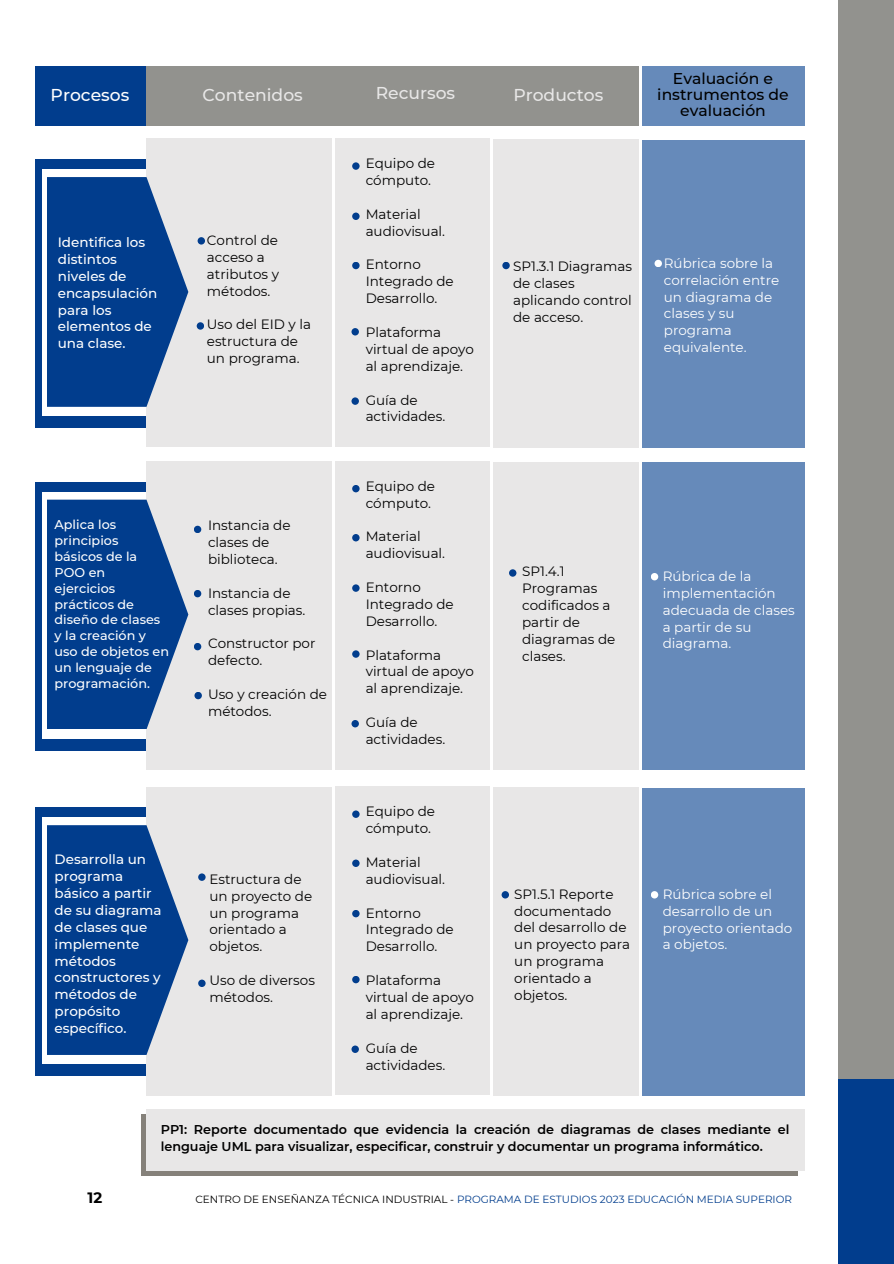
<style>
.page{position:relative;width:894px;height:1264px;background:#fff}
.page>*{position:absolute;margin:0;border:0;box-sizing:border-box;transform-origin:0 0}
.t1{font:500 17.1px "Montserrat";color:#e8e7e7}
.t2{font:500 17.1px "Montserrat";color:#fff}
.t3{font:500 15.6px/15.8px "Montserrat";color:#000;text-align:center}
.t4{font:700 15px "Montserrat";color:#000}
.t5{font:13.5px/16.8px "Montserrat";color:#000}
.t6{font:500 13.5px/16.8px "Montserrat";color:#fff}
.t7{font:13.5px/16.8px "Montserrat";color:#fff}
.t8{font:600 12.75px/17px "Montserrat";color:#000}
.t9{font:500 12.75px/15.9px "Montserrat";color:#fff}
.t10{font:10.5px "Montserrat";color:#013d8d}
.s1{color:#000}
</style>
<div class="page">
<div style="left:838px;top:0;width:55px;height:1092px;background:#92928e"></div>
<div style="left:838px;top:1078px;width:55px;height:185px;background:#013d8d"></div>
<div style="left:36px;top:160px;width:110px;height:268px;background:#013d8d"></div>
<div style="left:42px;top:170px;width:582px;height:246px;background:#fff"></div>
<div style="left:146px;top:139px;width:185px;height:308px;background:#e8e7e7"></div>
<div style="left:335px;top:139px;width:154px;height:308px;background:#e8e7e7"></div>
<div style="left:493px;top:139px;width:145px;height:308px;background:#e8e7e7"></div>
<svg style="left:47px;top:177px;width:141px;height:230px;background:#22559a"></svg>
<div style="left:352px;top:162px;width:7px;height:8px;background:#013d8d;border-radius:50%"></div>
<div style="left:352px;top:212px;width:7px;height:8px;background:#013d8d;border-radius:50%"></div>
<div style="left:352px;top:262px;width:7px;height:7px;background:#013d8d;border-radius:50%"></div>
<div style="left:502px;top:262px;width:7px;height:7px;background:#013d8d;border-radius:50%"></div>
<div style="left:641px;top:140px;width:163px;height:307px;background:#668aba"></div>
<div style="left:654px;top:260px;width:7px;height:7px;background:#fff;border-radius:50%"></div>
<div style="left:351px;top:328px;width:8px;height:7px;background:#013d8d;border-radius:50%"></div>
<div style="left:197px;top:237px;width:8px;height:7px;background:#013d8d;border-radius:50%"></div>
<div style="left:197px;top:322px;width:7px;height:8px;background:#013d8d;border-radius:50%"></div>
<div style="left:351px;top:397px;width:8px;height:8px;background:#013d8d;border-radius:50%"></div>
<div style="left:36px;top:482px;width:110px;height:268px;background:#013d8d"></div>
<div style="left:42px;top:492px;width:582px;height:246px;background:#fff"></div>
<div style="left:146px;top:461px;width:185px;height:309px;background:#e8e7e7"></div>
<div style="left:335px;top:461px;width:154px;height:309px;background:#e8e7e7"></div>
<div style="left:493px;top:462px;width:145px;height:308px;background:#e8e7e7"></div>
<svg style="left:47px;top:499px;width:141px;height:230px;background:#23569a"></svg>
<div style="left:352px;top:485px;width:7px;height:7px;background:#013d8d;border-radius:50%"></div>
<div style="left:352px;top:534px;width:7px;height:7px;background:#013d8d;border-radius:50%"></div>
<div style="left:352px;top:584px;width:7px;height:8px;background:#013d8d;border-radius:50%"></div>
<div style="left:509px;top:569px;width:7px;height:7px;background:#013d8d;border-radius:50%"></div>
<div style="left:641px;top:463px;width:163px;height:307px;background:#668aba"></div>
<div style="left:650px;top:573px;width:8px;height:7px;background:#fff;border-radius:50%"></div>
<div style="left:352px;top:650px;width:7px;height:7px;background:#013d8d;border-radius:50%"></div>
<div style="left:194px;top:525px;width:7px;height:8px;background:#013d8d;border-radius:50%"></div>
<div style="left:194px;top:590px;width:7px;height:7px;background:#013d8d;border-radius:50%"></div>
<div style="left:194px;top:643px;width:7px;height:7px;background:#013d8d;border-radius:50%"></div>
<div style="left:351px;top:720px;width:8px;height:7px;background:#013d8d;border-radius:50%"></div>
<div style="left:36px;top:807px;width:110px;height:268px;background:#013d8d"></div>
<div style="left:42px;top:818px;width:582px;height:246px;background:#fff"></div>
<div style="left:146px;top:786px;width:185px;height:309px;background:#e8e7e7"></div>
<div style="left:335px;top:786px;width:154px;height:309px;background:#e8e7e7"></div>
<div style="left:493px;top:787px;width:145px;height:308px;background:#e8e7e7"></div>
<svg style="left:47px;top:825px;width:141px;height:229px;background:#22559a"></svg>
<div style="left:352px;top:810px;width:7px;height:8px;background:#013d8d;border-radius:50%"></div>
<div style="left:352px;top:859px;width:7px;height:8px;background:#013d8d;border-radius:50%"></div>
<div style="left:352px;top:909px;width:7px;height:8px;background:#013d8d;border-radius:50%"></div>
<div style="left:501px;top:891px;width:8px;height:7px;background:#013d8d;border-radius:50%"></div>
<div style="left:641px;top:788px;width:163px;height:307px;background:#668aba"></div>
<div style="left:650px;top:891px;width:8px;height:7px;background:#fff;border-radius:50%"></div>
<div style="left:352px;top:975px;width:7px;height:8px;background:#013d8d;border-radius:50%"></div>
<div style="left:198px;top:873px;width:7px;height:7px;background:#013d8d;border-radius:50%"></div>
<div style="left:198px;top:979px;width:7px;height:8px;background:#013d8d;border-radius:50%"></div>
<div style="left:351px;top:1045px;width:8px;height:7px;background:#013d8d;border-radius:50%"></div>
<div style="left:194px;top:692px;width:8px;height:7px;background:#013d8d;border-radius:50%"></div>
<svg style="left:141px;top:1114px;width:656px;height:61px;background:#97938d"></svg>
<div style="left:146px;top:1108px;width:658px;height:62px;background:#e8e7e7"></div>
<div style="left:36px;top:66px;width:602px;height:59px;background:#92928e"></div>
<div style="left:36px;top:66px;width:110px;height:59px;background:#013d8d"></div>
<div style="left:641px;top:66px;width:163px;height:59px;background:#668aba"></div>
<h2 class="t2" style="left:51px;top:85px;width:80px">Procesos</h2>
<h3 class="t1" style="left:202px;top:85px;width:102px">Contenidos</h3>
<h2 class="t1" style="left:375px;top:82px;width:81px">Recursos</h2>
<p class="t1" style="left:513px;top:85px;width:91px">Productos</p>
<p class="t3" style="left:657px;top:71px;width:133px">Evaluación e instrumentos de evaluación</p>
<h1 class="t6" style="left:58px;top:234px;width:101px">Identifica los distintos niveles de encapsulación para los elementos de una clase.</h1>
<h1 class="t5" style="left:207px;top:232px;width:74px">Control de acceso a atributos y métodos.</h1>
<h1 class="t5" style="left:207px;top:316px;width:106px">Uso del EID y la estructura de un programa.</h1>
<h3 class="t9" style="left:55px;top:516px;width:116px">Aplica los principios básicos de la<br>POO en<br>ejercicios prácticos de diseño de clases y la creación y uso de objetos en un lenguaje de programación.</h3>
<h2 class="t5" style="left:208px;top:517px;width:84px">Instancia de clases de biblioteca.</h2>
<h3 class="t5" style="left:208px;top:584px;width:99px">Instancia de clases propias.</h3>
<h3 class="t5" style="left:208px;top:635px;width:109px">Constructor por defecto.</h3>
<h3 class="t5" style="left:208px;top:686px;width:120px">Uso y creación de métodos.</h3>
<h3 class="t6" style="left:55px;top:851px;width:108px">Desarrolla un programa básico a partir de su diagrama de clases que implemente métodos constructores y métodos de propósito específico.</h3>
<h2 class="t5" style="left:209px;top:870px;width:104px">Estructura de un proyecto de un programa orientado a objetos.</h2>
<h3 class="t5" style="left:209px;top:971px;width:107px">Uso de diversos métodos.</h3>
<h3 class="t5" style="left:365px;top:155px;width:71px">Equipo de cómputo.</h3>
<h3 class="t5" style="left:365px;top:205px;width:81px">Material audiovisual.</h3>
<h3 class="t5" style="left:365px;top:256px;width:89px">Entorno<br>Integrado de<br>Desarrollo.</h3>
<h3 class="t5" style="left:365px;top:324px;width:110px">Plataforma virtual de apoyo al aprendizaje.</h3>
<h3 class="t5" style="left:365px;top:391px;width:81px">Guía de actividades.</h3>
<h3 class="t5" style="left:365px;top:477px;width:71px">Equipo de cómputo.</h3>
<h3 class="t5" style="left:365px;top:528px;width:81px">Material audiovisual.</h3>
<h3 class="t5" style="left:365px;top:579px;width:89px">Entorno<br>Integrado de<br>Desarrollo.</h3>
<h3 class="t5" style="left:365px;top:646px;width:110px">Plataforma virtual de apoyo al aprendizaje.</h3>
<h3 class="t5" style="left:365px;top:714px;width:81px">Guía de actividades.</h3>
<h3 class="t5" style="left:365px;top:803px;width:71px">Equipo de cómputo.</h3>
<h3 class="t5" style="left:365px;top:853px;width:81px">Material audiovisual.</h3>
<h3 class="t5" style="left:365px;top:904px;width:89px">Entorno<br>Integrado de<br>Desarrollo.</h3>
<h3 class="t5" style="left:365px;top:971px;width:110px">Plataforma virtual de apoyo al aprendizaje.</h3>
<h3 class="t5" style="left:365px;top:1039px;width:81px">Guía de actividades.</h3>
<h3 class="t5" style="left:513px;top:258px;width:120px">SP1.3.1 Diagramas de clases aplicando control de acceso.</h3>
<h3 class="t7" style="left:663px;top:254px;width:117px">Rúbrica sobre la correlación entre un diagrama de clases y su programa equivalente.</h3>
<h3 class="t5" style="left:522px;top:563px;width:95px">SP1.4.1<br>Programas codificados a partir de diagramas de clases.</h3>
<h3 class="t7" style="left:662px;top:567px;width:133px">Rúbrica de la implementación adecuada de clases a partir de su diagrama.</h3>
<h3 class="t5" style="left:514px;top:885px;width:117px">SP1.5.1 Reporte documentado del desarrollo de un proyecto para un programa orientado a objetos.</h3>
<h3 class="t7" style="left:662px;top:885px;width:131px">Rúbrica sobre el desarrollo de un proyecto orientado a objetos.</h3>
<h3 class="t8" style="left:161px;top:1120px;width:630px">PP1: Reporte documentado que evidencia la creación de diagramas de clases mediante el lenguaje UML para visualizar, especificar, construir y documentar un programa informático.</h3>
<h1 class="t4" style="left:87px;top:1187px;width:16px">12</h1>
<h1 class="t10" style="left:195px;top:1193px;width:598px"><span class="s1">CENTRO DE ENSEÑANZA TÉCNICA INDUSTRIAL -</span> PROGRAMA DE ESTUDIOS 2023 EDUCACIÓN MEDIA SUPERIOR</h1>
</div>
